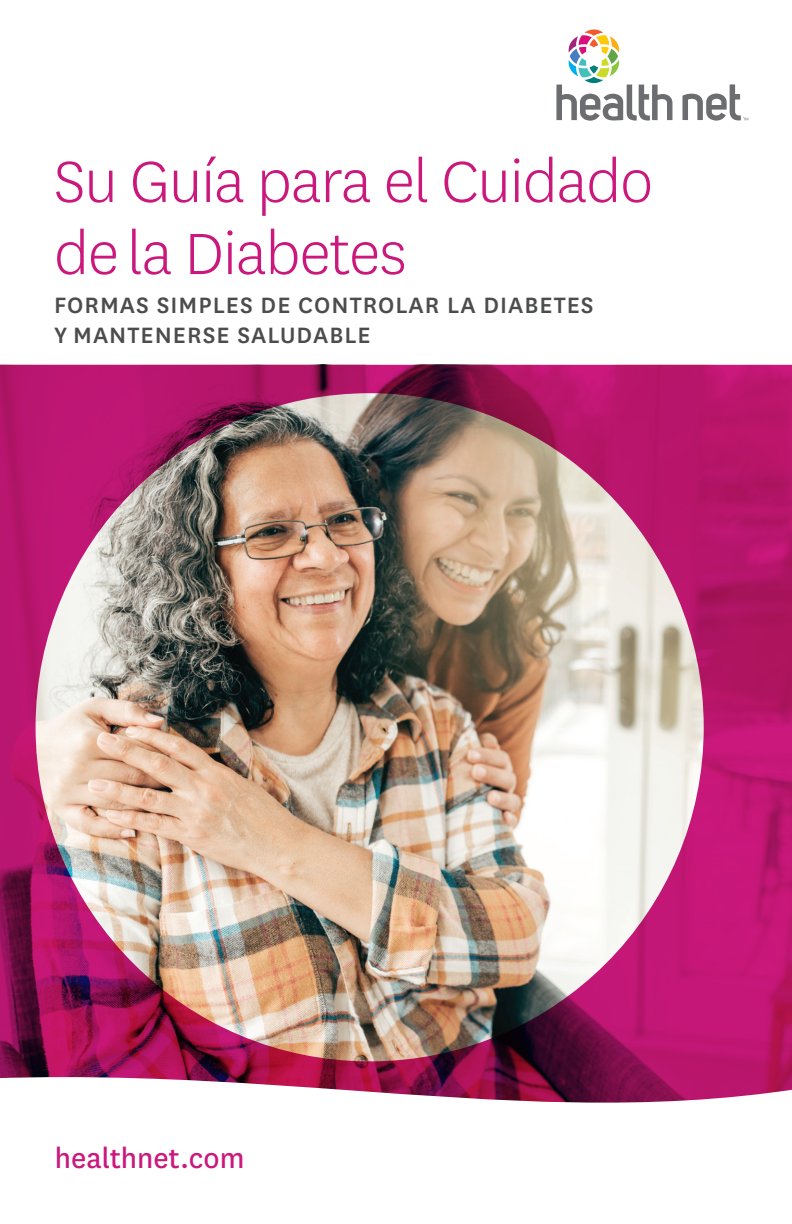
<style>
.page{position:relative;width:792px;height:1224px;background:#fff}
.page>*{position:absolute;margin:0;border:0;box-sizing:border-box;transform-origin:0 0}
.t1{font:300 68px/72px "Centene Sans";letter-spacing:-.015em;color:#ca187d}
.t2{font:32px "Centene Sans";color:#ca187d}
.t3{font:500 26px/30px "Centene Sans";letter-spacing:.04em;color:#4b4c4d}
</style>
<div class="page">
<svg style="left:556px;top:29px;width:116px;height:92px"></svg>
<svg style="left:682px;top:84px;width:66px;height:37px"></svg>
<img style="left:0;top:365px;width:792px;height:712px">
<svg style="left:0;top:1077px;width:792px;height:26px"></svg>
<h1 class="t1" style="left:54px;top:143px;width:601px">Su Guía para el Cuidado de la Diabetes</h1>
<h2 class="t3" style="left:54px;top:289px;width:541px">FORMAS SIMPLES DE CONTROLAR LA DIABETES<br>Y MANTENERSE SALUDABLE</h2>
<p class="t2" style="left:55px;top:1137px;width:191px">healthnet.com</p>
</div>
